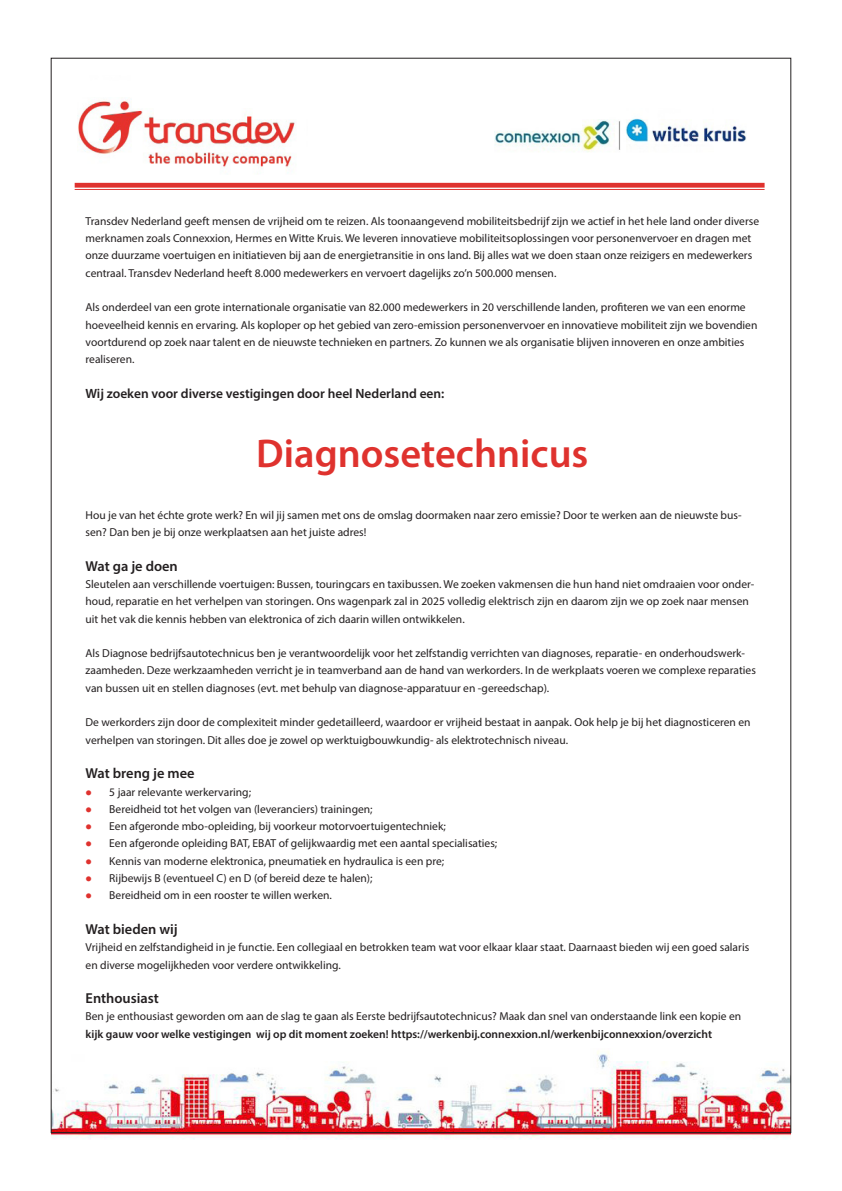
<style>
.page{position:relative;width:842px;height:1191px;background:#fff}
.page>*{position:absolute;margin:0;border:0;box-sizing:border-box;transform-origin:0 0}
.t1{font:600 40.3px "Myriad Pro";color:#df322e}
.t2{font:600 14.4px "Myriad Pro";color:#231f20}
.t3{font:600 13.4px "Myriad Pro";color:#231f20}
.t4{font:11.5px/17.3px "Myriad Pro";color:#231f20}
.s1{color:#df322e}
.s2{font-weight:600}
</style>
<div class="page">
<img style="left:51px;top:1051px;width:740px;height:89px">
<div style="left:75px;top:183px;width:689px;height:5px;background:#df322e"></div>
<hr style="left:75px;top:189px;width:689px;height:1px;background:#df322e">
<img style="left:78px;top:99px;width:668px;height:70px">
<p class="t4" style="left:86px;top:212px;width:675px">Transdev Nederland geeft mensen de vrijheid om te reizen. Als toonaangevend mobiliteitsbedrijf zijn we actief in het hele land onder diverse merknamen zoals Connexxion, Hermes en Witte Kruis. We leveren innovatieve mobiliteitsoplossingen voor personenvervoer en dragen met onze duurzame voertuigen en initiatieven bij aan de energietransitie in ons land. Bij alles wat we doen staan onze reizigers en medewerkers centraal. Transdev Nederland heeft 8.000 medewerkers en vervoert dagelijks zo’n 500.000 mensen.</p>
<p class="t4" style="left:86px;top:298px;width:673px">Als onderdeel van een grote internationale organisatie van 82.000 medewerkers in 20 verschillende landen, profiteren we van een enorme hoeveelheid kennis en ervaring. Als koploper op het gebied van zero-emission personenvervoer en innovatieve mobiliteit zijn we bovendien voortdurend op zoek naar talent en de nieuwste technieken en partners. Zo kunnen we als organisatie blijven innoveren en onze ambities realiseren.</p>
<p class="t3" style="left:86px;top:385px;width:360px">Wij zoeken voor diverse vestigingen door heel Nederland een:</p>
<p class="t1" style="left:256px;top:428px;width:334px">Diagnosetechnicus</p>
<p class="t4" style="left:86px;top:506px;width:657px">Hou je van het échte grote werk? En wil jij samen met ons de omslag doormaken naar zero emissie? Door te werken aan de nieuwste bus&shy;sen? Dan ben je bij onze werkplaatsen aan het juiste adres!</p>
<p class="t2" style="left:86px;top:556px;width:94px">Wat ga je doen</p>
<p class="t4" style="left:86px;top:575px;width:670px">Sleutelen aan verschillende voertuigen: Bussen, touringcars en taxibussen. We zoeken vakmensen die hun hand niet omdraaien voor onder&shy;houd, reparatie en het verhelpen van storingen. Ons wagenpark zal in 2025 volledig elektrisch zijn en daarom zijn we op zoek naar mensen uit het vak die kennis hebben van elektronica of zich daarin willen ontwikkelen.</p>
<p class="t4" style="left:86px;top:644px;width:672px">Als Diagnose bedrijfsautotechnicus ben je verantwoordelijk voor het zelfstandig verrichten van diagnoses, reparatie- en onderhoudswerk&shy;zaamheden. Deze werkzaamheden verricht je in teamverband aan de hand van werkorders. In de werkplaats voeren we complexe reparaties van bussen uit en stellen diagnoses (evt. met behulp van diagnose-apparatuur en -gereedschap).</p>
<p class="t4" style="left:86px;top:713px;width:666px">De werkorders zijn door de complexiteit minder gedetailleerd, waardoor er vrijheid bestaat in aanpak. Ook help je bij het diagnosticeren en verhelpen van storingen. Dit alles doe je zowel op werktuigbouwkundig- als elektrotechnisch niveau.</p>
<p class="t2" style="left:86px;top:764px;width:110px">Wat breng je mee</p>
<p class="t4" style="left:86px;top:783px;width:167px"><span class="s1">●</span> 5 jaar relevante werkervaring;</p>
<p class="t4" style="left:86px;top:800px;width:289px"><span class="s1">●</span> Bereidheid tot het volgen van (leveranciers) trainingen;</p>
<p class="t4" style="left:86px;top:817px;width:362px"><span class="s1">●</span> Een afgeronde mbo-opleiding, bij voorkeur motorvoertuigentechniek;</p>
<p class="t4" style="left:86px;top:834px;width:413px"><span class="s1">●</span> Een afgeronde opleiding BAT, EBAT of gelijkwaardig met een aantal specialisaties;</p>
<p class="t4" style="left:86px;top:852px;width:360px"><span class="s1">●</span> Kennis van moderne elektronica, pneumatiek en hydraulica is een pre;</p>
<p class="t4" style="left:86px;top:869px;width:289px"><span class="s1">●</span> Rijbewijs B (eventueel C) en D (of bereid deze te halen);</p>
<p class="t4" style="left:86px;top:886px;width:248px"><span class="s1">●</span> Bereidheid om in een rooster te willen werken.</p>
<p class="t2" style="left:86px;top:920px;width:94px">Wat bieden wij</p>
<p class="t4" style="left:86px;top:938px;width:665px">Vrijheid en zelfstandigheid in je functie. Een collegiaal en betrokken team wat voor elkaar klaar staat. Daarnaast bieden wij een goed salaris en diverse mogelijkheden voor verdere ontwikkeling.</p>
<p class="t2" style="left:86px;top:989px;width:75px">Enthousiast</p>
<p class="t4" style="left:86px;top:1007px;width:657px">Ben je enthousiast geworden om aan de slag te gaan als Eerste bedrijfsautotechnicus? Maak dan snel van onderstaande link een kopie en <span class="s2">kijk gauw voor welke vestigingen wij op dit moment zoeken! https://werkenbij.connexxion.nl/werkenbijconnexxion/overzicht</span></p>
</div>
